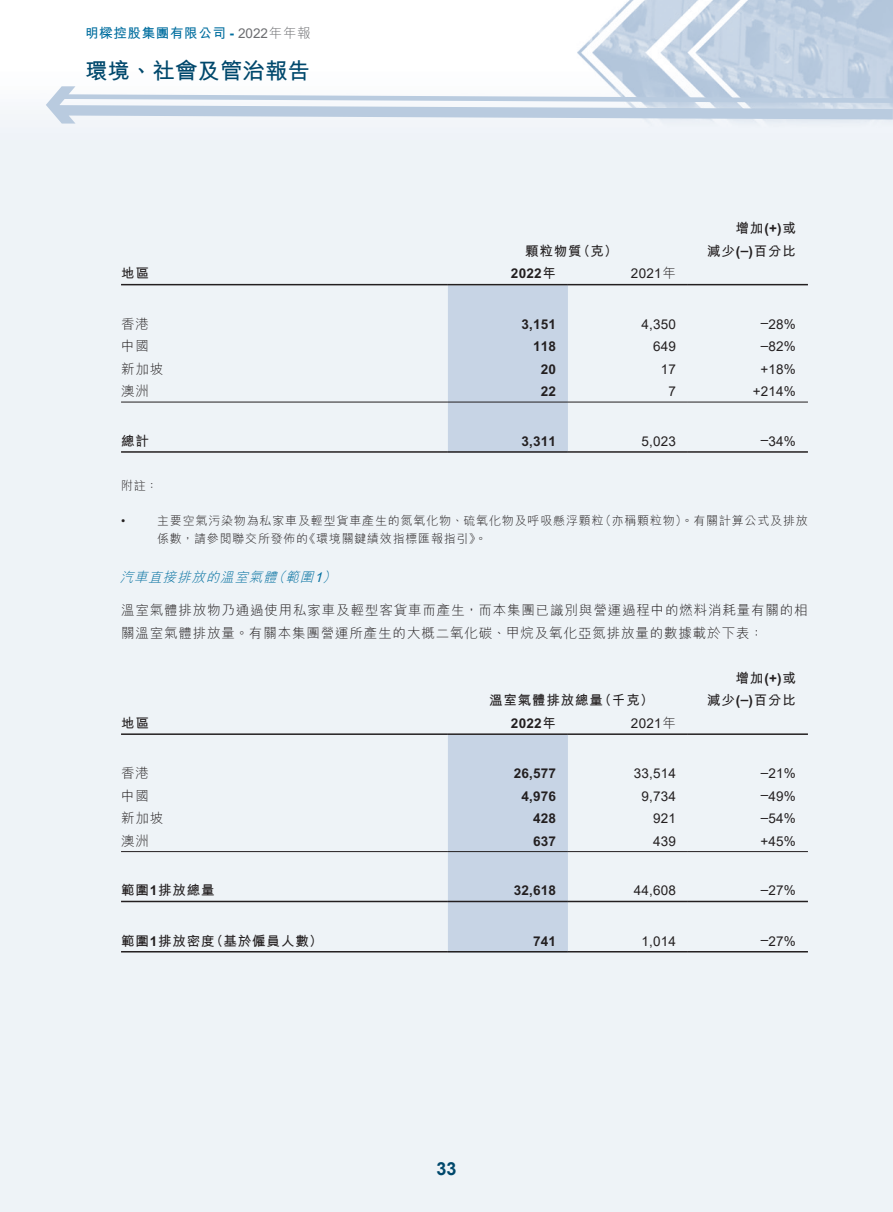
<style>
.page{position:relative;width:893px;height:1212px;background:#fff}
.page>*{position:absolute;margin:0;border:0;box-sizing:border-box;transform-origin:0 0}
.t1{font:700 22.5px "M Hei HK";color:#00486c}
.t2{font:700 18px "Arial";color:#00486c}
._12___P2{font:13.5px "Arial";letter-spacing:.015em;color:#231f20}
._01_Body_Text{font:300 13.5px/22.5px "M Hei HK";letter-spacing:.065em;color:#231f20}
._12___P2-2{font:700 13.5px "Arial";letter-spacing:.015em;color:#231f20}
._12___P2-3{font:700 13.5px/22.5px "M Hei HK";letter-spacing:.065em;color:#231f20;text-align:right}
._15_Table_Stub{font:700 13.5px "M Hei HK";letter-spacing:.065em;color:#231f20}
.t3{font:700 13.5px "M Hei HK";letter-spacing:.05em;color:#006e9f}
._15_Table_Stub-2{font:300 13.5px "M Hei HK";letter-spacing:.065em;color:#231f20}
._06_______H4{font:italic 300 13.5px "M Hei HK";color:#006e9f}
._02_Note_Text{font:300 12px "M Hei HK";letter-spacing:.07em;color:#231f20}
._02_Note_Text-2{font:12px "Arial";color:#231f20}
.s1{font-family:"Arial"}
.s2{font-family:"Arial";font-weight:400;color:#6c6d70}
.s3{font-weight:300;color:#6c6d70}
.s4{font-family:"M Hei HK"}
.s5{font-family:"M Hei HK";font-weight:300}
.s6{font-family:"Arial";font-weight:400}
</style>
<div class="page">
<svg style="left:46px;top:86px;width:847px;height:38px"></svg>
<div style="left:448px;top:285px;width:120px;height:166px;background:#c7d4e5"></div>
<hr style="left:121px;top:284px;width:327px;height:1px;background:#231f20">
<hr style="left:448px;top:284px;width:120px;height:1px;background:#231f20">
<hr style="left:568px;top:284px;width:120px;height:1px;background:#231f20">
<hr style="left:688px;top:284px;width:120px;height:1px;background:#231f20">
<hr style="left:121px;top:402px;width:327px;height:1px;background:#231f20">
<hr style="left:448px;top:402px;width:120px;height:1px;background:#231f20">
<hr style="left:568px;top:402px;width:120px;height:1px;background:#231f20">
<hr style="left:688px;top:402px;width:120px;height:1px;background:#231f20">
<hr style="left:121px;top:451px;width:327px;height:2px;background:#231f20">
<hr style="left:448px;top:451px;width:120px;height:2px;background:#231f20">
<hr style="left:568px;top:451px;width:120px;height:2px;background:#231f20">
<hr style="left:688px;top:451px;width:120px;height:2px;background:#231f20">
<div style="left:448px;top:735px;width:120px;height:216px;background:#c7d4e5"></div>
<hr style="left:121px;top:733px;width:327px;height:2px;background:#231f20">
<hr style="left:448px;top:733px;width:120px;height:2px;background:#231f20">
<hr style="left:568px;top:733px;width:120px;height:2px;background:#231f20">
<hr style="left:688px;top:733px;width:120px;height:2px;background:#231f20">
<hr style="left:121px;top:851px;width:327px;height:1px;background:#231f20">
<hr style="left:448px;top:851px;width:120px;height:1px;background:#231f20">
<hr style="left:568px;top:851px;width:120px;height:1px;background:#231f20">
<hr style="left:688px;top:851px;width:120px;height:1px;background:#231f20">
<hr style="left:121px;top:901px;width:327px;height:1px;background:#231f20">
<hr style="left:448px;top:901px;width:120px;height:1px;background:#231f20">
<hr style="left:568px;top:901px;width:120px;height:1px;background:#231f20">
<hr style="left:688px;top:901px;width:120px;height:1px;background:#231f20">
<hr style="left:121px;top:951px;width:327px;height:1px;background:#231f20">
<hr style="left:448px;top:951px;width:120px;height:1px;background:#231f20">
<hr style="left:568px;top:951px;width:120px;height:1px;background:#231f20">
<hr style="left:688px;top:951px;width:120px;height:1px;background:#231f20">
<p class="t3" style="left:85px;top:23px;width:227px">明樑控股集團有限公司 <span class="s1">-</span> <span class="s2">2022</span><span class="s3">年年報</span></p>
<h1 class="t1" style="left:85px;top:54px;width:226px">環境、社會及管治報告</h1>
<p class="_12___P2-3" style="left:525px;top:239px;width:58px">顆粒物質</p>
<p class="_12___P2-3" style="left:577px;top:239px;width:42px">（克(</p>
<p class="_12___P2-3" style="left:707px;top:216px;width:90px">增加 或<span class="s1">)+(<br></span>減少<span class="s1">(–)</span>百分比</p>
<p class="_15_Table_Stub" style="left:121px;top:264px;width:29px">地區</p>
<p class="_12___P2-2" style="left:511px;top:266px;width:46px">2022<span class="s4">年</span></p>
<p class="_12___P2" style="left:631px;top:264px;width:46px">2021<span class="s5">年</span></p>
<p class="_15_Table_Stub-2" style="left:121px;top:314px;width:29px">香港</p>
<p class="_12___P2-2" style="left:521px;top:316px;width:36px">3,151</p>
<p class="_12___P2" style="left:641px;top:315px;width:36px">4,350</p>
<p class="_12___P2" style="left:768px;top:315px;width:29px">28%</p>
<p class="_12___P2" style="left:761px;top:313px;width:9px">–</p>
<p class="_15_Table_Stub-2" style="left:121px;top:337px;width:29px">中國</p>
<p class="_12___P2-2" style="left:533px;top:338px;width:24px">118</p>
<p class="_12___P2" style="left:653px;top:337px;width:24px">649</p>
<p class="_12___P2" style="left:768px;top:337px;width:29px">82%</p>
<p class="_12___P2" style="left:761px;top:336px;width:9px">–</p>
<p class="_15_Table_Stub-2" style="left:121px;top:359px;width:44px">新加坡</p>
<p class="_12___P2-2" style="left:541px;top:361px;width:17px">20</p>
<p class="_12___P2" style="left:661px;top:360px;width:17px">17</p>
<p class="_12___P2" style="left:760px;top:360px;width:37px">+18%</p>
<p class="_15_Table_Stub-2" style="left:121px;top:382px;width:29px">澳洲</p>
<p class="_12___P2-2" style="left:541px;top:383px;width:17px">22</p>
<p class="_12___P2" style="left:668px;top:382px;width:9px">7</p>
<p class="_12___P2" style="left:753px;top:382px;width:45px">+214%</p>
<p class="_15_Table_Stub" style="left:121px;top:431px;width:29px">總計</p>
<p class="_02_Note_Text" style="left:121px;top:477px;width:38px">附註：</p>
<p class="_12___P2-2" style="left:521px;top:433px;width:36px">3,311</p>
<p class="_12___P2" style="left:641px;top:432px;width:36px">5,023</p>
<p class="_12___P2" style="left:761px;top:432px;width:37px">–34%</p>
<p class="_02_Note_Text-2" style="left:121px;top:512px;width:6px">•</p>
<p class="_02_Note_Text" style="left:157px;top:512px;width:448px">主要空氣污染物為私家車及輕型貨車產生的氮氧化物、硫氧化物及呼吸懸浮顆粒</p>
<p class="_02_Note_Text" style="left:599px;top:512px;width:210px">（亦稱顆粒物）。有關計算公式及排放</p>
<p class="_02_Note_Text" style="left:157px;top:530px;width:153px">係數，請參閱聯交所發佈的</p>
<p class="_02_Note_Text" style="left:304px;top:530px;width:184px">《環境關鍵績效指標匯報指引。《</p>
<p class="_06_______H4" style="left:272px;top:567px;width:20px">（</p>
<p class="_01_Body_Text" style="left:121px;top:599px;width:688px">溫室氣體排放物乃通過使用私家車及輕型客貨車而產生，而本集團已識別與營運過程中的燃料消耗量有關的相關溫室氣體排放量。有關本集團營運所產生的大概二氧化碳、甲烷及氧化亞氮排放量的數據載於下表：</p>
<p class="_06_______H4" style="left:314px;top:567px;width:27px">(<span class="s6">1</span></p>
<p class="_06_______H4" style="left:120px;top:567px;width:200px">汽車直接排放的溫室氣體範圍</p>
<p class="_12___P2-3" style="left:489px;top:688px;width:116px">溫室氣體排放總量</p>
<p class="_12___P2-3" style="left:598px;top:688px;width:57px">（千克(</p>
<p class="_12___P2-3" style="left:707px;top:666px;width:90px">增加 或<span class="s1">)+(<br></span>減少<span class="s1">(–)</span>百分比</p>
<p class="_15_Table_Stub" style="left:121px;top:713px;width:29px">地區</p>
<p class="_12___P2-2" style="left:511px;top:715px;width:46px">2022<span class="s4">年</span></p>
<p class="_12___P2" style="left:631px;top:714px;width:46px">2021<span class="s5">年</span></p>
<p class="_15_Table_Stub-2" style="left:121px;top:764px;width:29px">香港</p>
<p class="_12___P2-2" style="left:514px;top:765px;width:44px">26,577</p>
<p class="_12___P2" style="left:634px;top:764px;width:44px">33,514</p>
<p class="_12___P2" style="left:761px;top:764px;width:37px">–21%</p>
<p class="_15_Table_Stub-2" style="left:121px;top:786px;width:29px">中國</p>
<p class="_12___P2-2" style="left:521px;top:788px;width:36px">4,976</p>
<p class="_12___P2" style="left:641px;top:787px;width:36px">9,734</p>
<p class="_12___P2" style="left:761px;top:787px;width:37px">–49%</p>
<p class="_15_Table_Stub-2" style="left:121px;top:809px;width:44px">新加坡</p>
<p class="_12___P2-2" style="left:533px;top:810px;width:24px">428</p>
<p class="_12___P2" style="left:653px;top:809px;width:24px">921</p>
<p class="_12___P2" style="left:761px;top:809px;width:37px">–54%</p>
<p class="_15_Table_Stub-2" style="left:121px;top:831px;width:29px">澳洲</p>
<p class="_12___P2-2" style="left:533px;top:833px;width:24px">637</p>
<p class="_12___P2" style="left:653px;top:832px;width:24px">439</p>
<p class="_12___P2" style="left:760px;top:832px;width:37px">+45%</p>
<p class="_15_Table_Stub" style="left:121px;top:880px;width:95px">範圍<span class="s1">1</span>排放總量</p>
<p class="_12___P2-2" style="left:514px;top:882px;width:44px">32,618</p>
<p class="_12___P2" style="left:634px;top:881px;width:44px">44,608</p>
<p class="_12___P2" style="left:761px;top:881px;width:37px">–27%</p>
<p class="_15_Table_Stub" style="left:210px;top:931px;width:114px">（基於僱員人數(</p>
<p class="_15_Table_Stub" style="left:121px;top:931px;width:95px">範圍<span class="s1">1</span>排放密度</p>
<p class="_12___P2-2" style="left:533px;top:933px;width:24px">741</p>
<p class="_12___P2" style="left:641px;top:931px;width:36px">1,014</p>
<p class="_12___P2" style="left:761px;top:931px;width:37px">–27%</p>
<h2 class="t2" style="left:436px;top:1155px;width:22px">33</h2>
</div>
